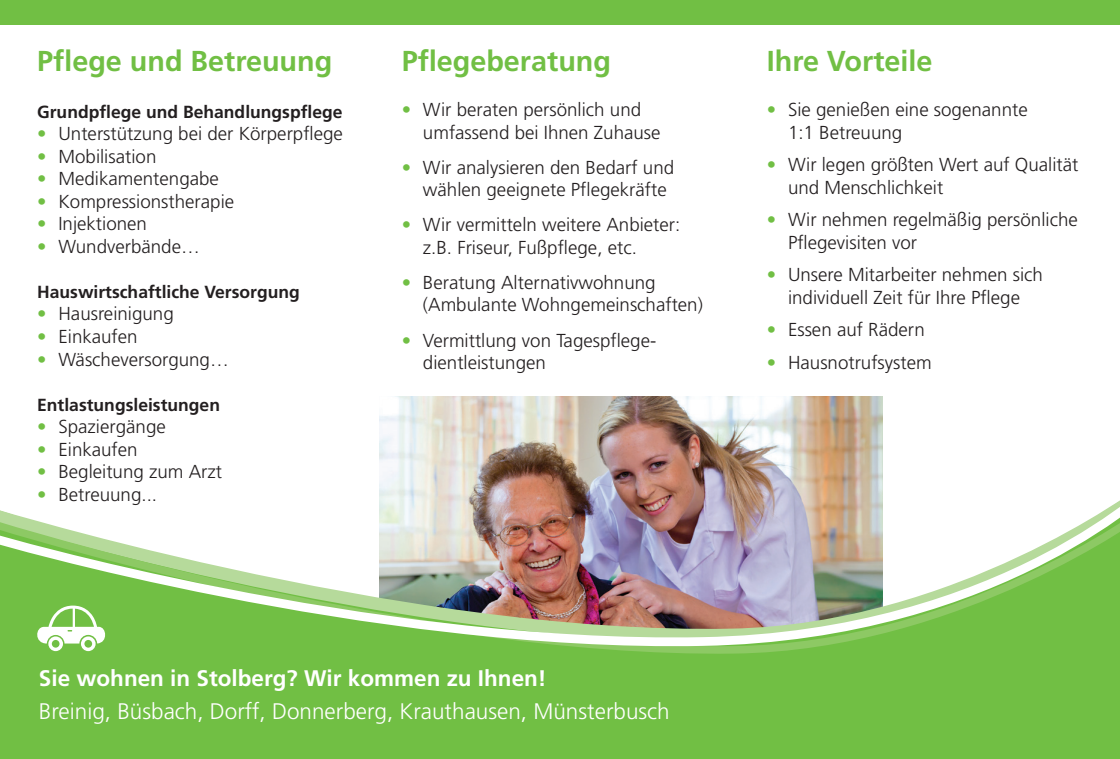
<style>
.page{position:relative;width:1120px;height:759px;background:#fff}
.page>*{position:absolute;margin:0;border:0;box-sizing:border-box;transform-origin:0 0}
.t1{font:700 28.75px "Frutiger LT Std";color:#71bf44}
.t2{font:300 22.5px "Frutiger LT Std";color:#fff}
.t3{font:700 22.5px "Frutiger LT Std";color:#fff}
.t4{font:300 18.75px "Frutiger LT Std";color:#231f20}
.t5{font:700 17.5px "Frutiger LT Std";color:#231f20}
.s1{color:#71bf44}
</style>
<div class="page">
<img style="left:380px;top:396px;width:502px;height:75px">
<div style="left:0;top:654px;width:1120px;height:104px;background:#71bf44"></div>
<div style="left:0;top:0;width:1120px;height:25px;background:#71bf44"></div>
<svg style="left:0;top:647px;width:1120px;height:7px;background:#76c04a"></svg>
<img style="left:0;top:471px;width:1120px;height:176px">
<p class="t1" style="left:37px;top:44px;width:297px">Pflege und Betreuung</p>
<p class="t5" style="left:37px;top:101px;width:307px">Grundpflege und Behandlungspflege</p>
<p class="t4" style="left:37px;top:123px;width:307px"><span class="s1">•</span> Unterstützung bei der Körperpflege</p>
<p class="t4" style="left:37px;top:146px;width:121px"><span class="s1">•</span> Mobilisation</p>
<p class="t4" style="left:37px;top:168px;width:183px"><span class="s1">•</span> Medikamentengabe</p>
<p class="t4" style="left:37px;top:191px;width:198px"><span class="s1">•</span> Kompressionstherapie</p>
<p class="t4" style="left:37px;top:213px;width:111px"><span class="s1">•</span> Injektionen</p>
<p class="t4" style="left:37px;top:236px;width:164px"><span class="s1">•</span> Wundverbände…</p>
<p class="t5" style="left:37px;top:281px;width:264px">Hauswirtschaftliche Versorgung</p>
<p class="t4" style="left:37px;top:303px;width:138px"><span class="s1">•</span> Hausreinigung</p>
<p class="t4" style="left:37px;top:326px;width:102px"><span class="s1">•</span> Einkaufen</p>
<p class="t4" style="left:37px;top:348px;width:193px"><span class="s1">•</span> Wäscheversorgung…</p>
<p class="t5" style="left:37px;top:394px;width:184px">Entlastungsleistungen</p>
<p class="t4" style="left:37px;top:416px;width:130px"><span class="s1">•</span> Spaziergänge</p>
<p class="t4" style="left:37px;top:438px;width:102px"><span class="s1">•</span> Einkaufen</p>
<p class="t4" style="left:37px;top:461px;width:186px"><span class="s1">•</span> Begleitung zum Arzt</p>
<p class="t4" style="left:37px;top:483px;width:121px"><span class="s1">•</span> Betreuung...</p>
<p class="t1" style="left:402px;top:44px;width:211px">Pflegeberatung</p>
<p class="t4" style="left:402px;top:99px;width:241px"><span class="s1">•</span> Wir beraten persönlich und</p>
<p class="t4" style="left:423px;top:122px;width:239px">umfassend bei Ihnen Zuhause</p>
<p class="t4" style="left:402px;top:157px;width:274px"><span class="s1">•</span> Wir analysieren den Bedarf und</p>
<p class="t4" style="left:423px;top:179px;width:245px">wählen geeignete Pflegekräfte</p>
<p class="t4" style="left:402px;top:214px;width:280px"><span class="s1">•</span> Wir vermitteln weitere Anbieter:</p>
<p class="t4" style="left:423px;top:237px;width:215px">z.B. Friseur, Fußpflege, etc.</p>
<p class="t4" style="left:402px;top:272px;width:255px"><span class="s1">•</span> Beratung Alternativwohnung</p>
<p class="t4" style="left:423px;top:294px;width:281px">(Ambulante Wohngemeinschaften)</p>
<p class="t4" style="left:402px;top:329px;width:256px"><span class="s1">•</span> Vermittlung von Tagespflege-</p>
<p class="t4" style="left:423px;top:352px;width:124px">dientleistungen</p>
<p class="t3" style="left:39px;top:665px;width:509px">Sie wohnen in Stolberg? Wir kommen zu Ihnen!</p>
<p class="t2" style="left:39px;top:698px;width:632px">Breinig, Büsbach, Dorff, Donnerberg, Krauthausen, Münsterbusch</p>
<p class="t1" style="left:767px;top:44px;width:167px">Ihre Vorteile</p>
<p class="t4" style="left:767px;top:99px;width:262px"><span class="s1">•</span> Sie genießen eine sogenannte</p>
<p class="t4" style="left:788px;top:122px;width:116px">1:1 Betreuung</p>
<p class="t4" style="left:767px;top:154px;width:313px"><span class="s1">•</span> Wir legen größten Wert auf Qualität</p>
<p class="t4" style="left:788px;top:177px;width:157px">und Menschlichkeit</p>
<p class="t4" style="left:767px;top:209px;width:312px"><span class="s1">•</span> Wir nehmen regelmäßig persönliche</p>
<p class="t4" style="left:788px;top:232px;width:131px">Pflegevisiten vor</p>
<p class="t4" style="left:767px;top:264px;width:278px"><span class="s1">•</span> Unsere Mitarbeiter nehmen sich</p>
<p class="t4" style="left:788px;top:287px;width:233px">individuell Zeit für Ihre Pflege</p>
<p class="t4" style="left:767px;top:319px;width:160px"><span class="s1">•</span> Essen auf Rädern</p>
<p class="t4" style="left:767px;top:352px;width:166px"><span class="s1">•</span> Hausnotrufsystem</p>
</div>
